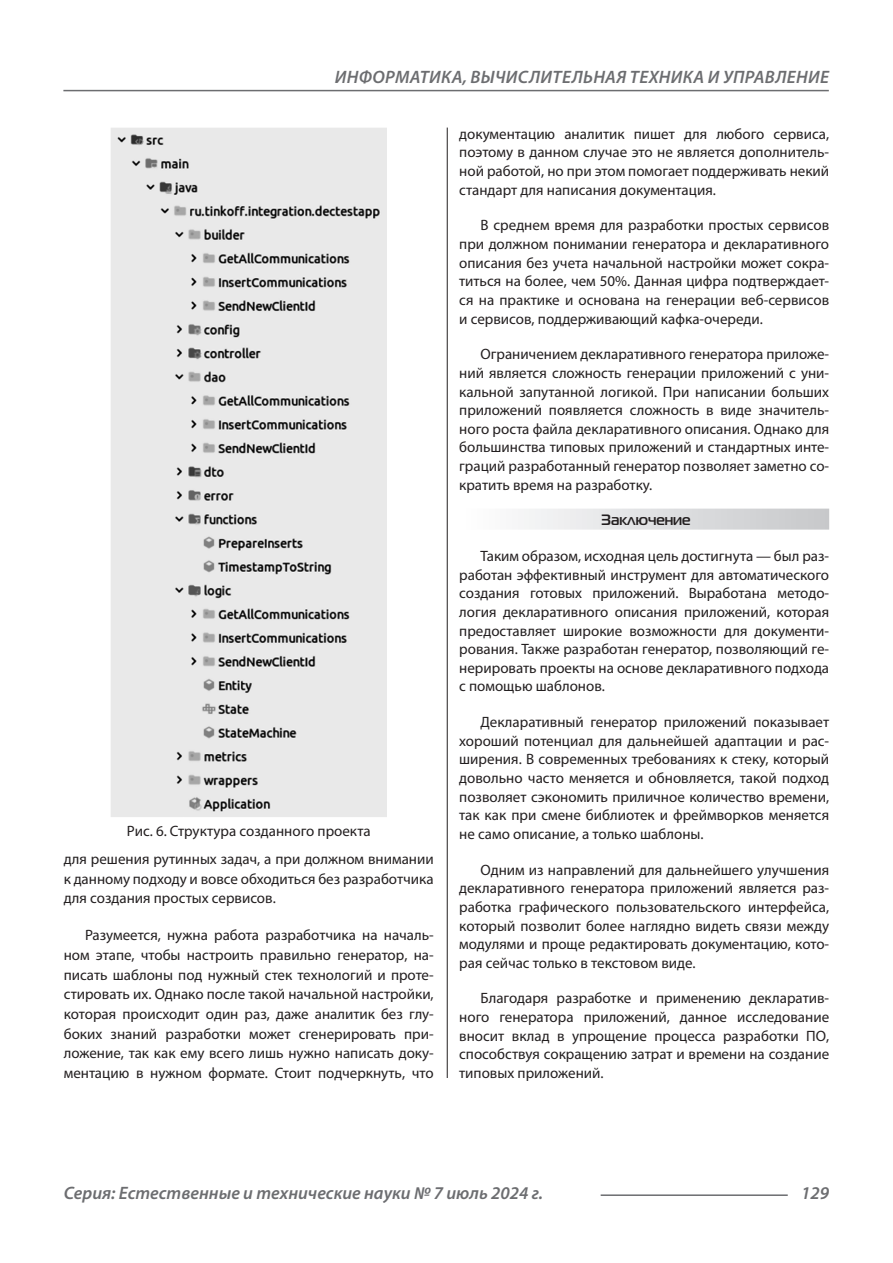
<style>
.page{position:relative;width:893px;height:1263px;background:#fff}
.page>*{position:absolute;margin:0;border:0;box-sizing:border-box;transform-origin:0 0}
.t1{font:italic 600 18px "Myriad Pro";letter-spacing:.005em;color:#6c6d70}
.Статья_текст{font:15px/18.6px "Myriad Pro";color:#231f20;text-align:justify}
.Статья_подзаголовок{font:700 15px "Magistral C";color:#231f20}
</style>
<div class="page">
<hr style="left:447px;top:128px;width:1px;height:1007px;background:#231f20">
<hr style="left:63px;top:90px;width:766px;height:1px;background:#6c6d70">
<hr style="left:601px;top:1194px;width:187px;height:2px;background:#6c6d70">
<div style="left:459px;top:509px;width:370px;height:21px;background:linear-gradient(to right,#fefeff,#c6c8ca)"></div>
<img style="left:111px;top:128px;width:276px;height:689px">
<div style="left:442px;top:1078px;width:13px;height:57px;background:#fff"></div>
<p class="t1" style="left:335px;top:66px;width:496px">ИНФОРМАТИКА, ВЫЧИСЛИТЕЛЬНАЯ ТЕХНИКА И УПРАВЛЕНИЕ</p>
<p class="Статья_текст" style="left:127px;top:821px;width:245px">Рис. 6. Структура созданного проекта</p>
<p class="Статья_текст" style="left:64px;top:849px;width:371px;line-height:19.6px">для решения рутинных задач, а при должном внимании к данному подходу и вовсе обходиться без разработчика для создания простых сервисов.</p>
<p class="Статья_текст" style="left:64px;top:925px;width:371px;line-height:19.6px;text-indent:21px">Разумеется, нужна работа разработчика на началь&shy;ном этапе, чтобы настроить правильно генератор, на&shy;писать шаблоны под нужный стек технологий и проте&shy;стировать их. Однако после такой начальной настройки, которая происходит один раз, даже аналитик без глу&shy;боких знаний разработки может сгенерировать при&shy;ложение, так как ему всего лишь нужно написать доку&shy;ментацию в нужном формате. Стоит подчеркнуть, что</p>
<p class="Статья_текст" style="left:459px;top:124px;width:371px">документацию аналитик пишет для любого сервиса, поэтому в данном случае это не является дополнитель&shy;ной работой, но при этом помогает поддерживать некий стандарт для написания документация.</p>
<p class="Статья_текст" style="left:459px;top:216px;width:371px;text-indent:21px">В среднем время для разработки простых сервисов при должном понимании генератора и декларативного описания без учета начальной настройки может сокра&shy;титься на более, чем 50%. Данная цифра подтверждает&shy;ся на практике и основана на генерации веб-сервисов и сервисов, поддерживающий кафка-очереди.</p>
<p class="Статья_текст" style="left:459px;top:345px;width:371px;text-indent:21px">Ограничением декларативного генератора приложе&shy;ний является сложность генерации приложений с уни&shy;кальной запутанной логикой. При написании больших приложений появляется сложность в виде значитель&shy;ного роста файла декларативного описания. Однако для большинства типовых приложений и стандартных инте&shy;граций разработанный генератор позволяет заметно со&shy;кратить время на разработку.</p>
<p class="Статья_подзаголовок" style="left:601px;top:511px;width:91px">Заключение</p>
<p class="Статья_текст" style="left:459px;top:546px;width:371px;text-indent:21px">Таким образом, исходная цель достигнута — был раз&shy;работан эффективный инструмент для автоматического создания готовых приложений. Выработана методо&shy;логия декларативного описания приложений, которая предоставляет широкие возможности для документи&shy;рования. Также разработан генератор, позволяющий ге&shy;нерировать проекты на основе декларативного подхода с помощью шаблонов.</p>
<p class="Статья_текст" style="left:459px;top:712px;width:371px;text-indent:21px">Декларативный генератор приложений показывает хороший потенциал для дальнейшей адаптации и рас&shy;ширения. В современных требованиях к стеку, который довольно часто меняется и обновляется, такой подход позволяет сэкономить приличное количество времени, так как при смене библиотек и фреймворков меняется не само описание, а только шаблоны.</p>
<p class="Статья_текст" style="left:459px;top:860px;width:371px;text-indent:21px">Одним из направлений для дальнейшего улучшения декларативного генератора приложений является раз&shy;работка графического пользовательского интерфейса, который позволит более наглядно видеть связи между модулями и проще редактировать документацию, кото&shy;рая сейчас только в текстовом виде.</p>
<p class="Статья_текст" style="left:459px;top:989px;width:371px;text-indent:21px">Благодаря разработке и применению декларатив&shy;ного генератора приложений, данное исследование вносит вклад в упрощение процесса разработки ПО, способствуя сокращению затрат и времени на создание типовых приложений.</p>
<p class="t1" style="left:64px;top:1182px;width:481px">Серия: Естественные и технические науки № 7 июль 2024 г.</p>
<p class="t1" style="left:801px;top:1182px;width:30px">129</p>
</div>
